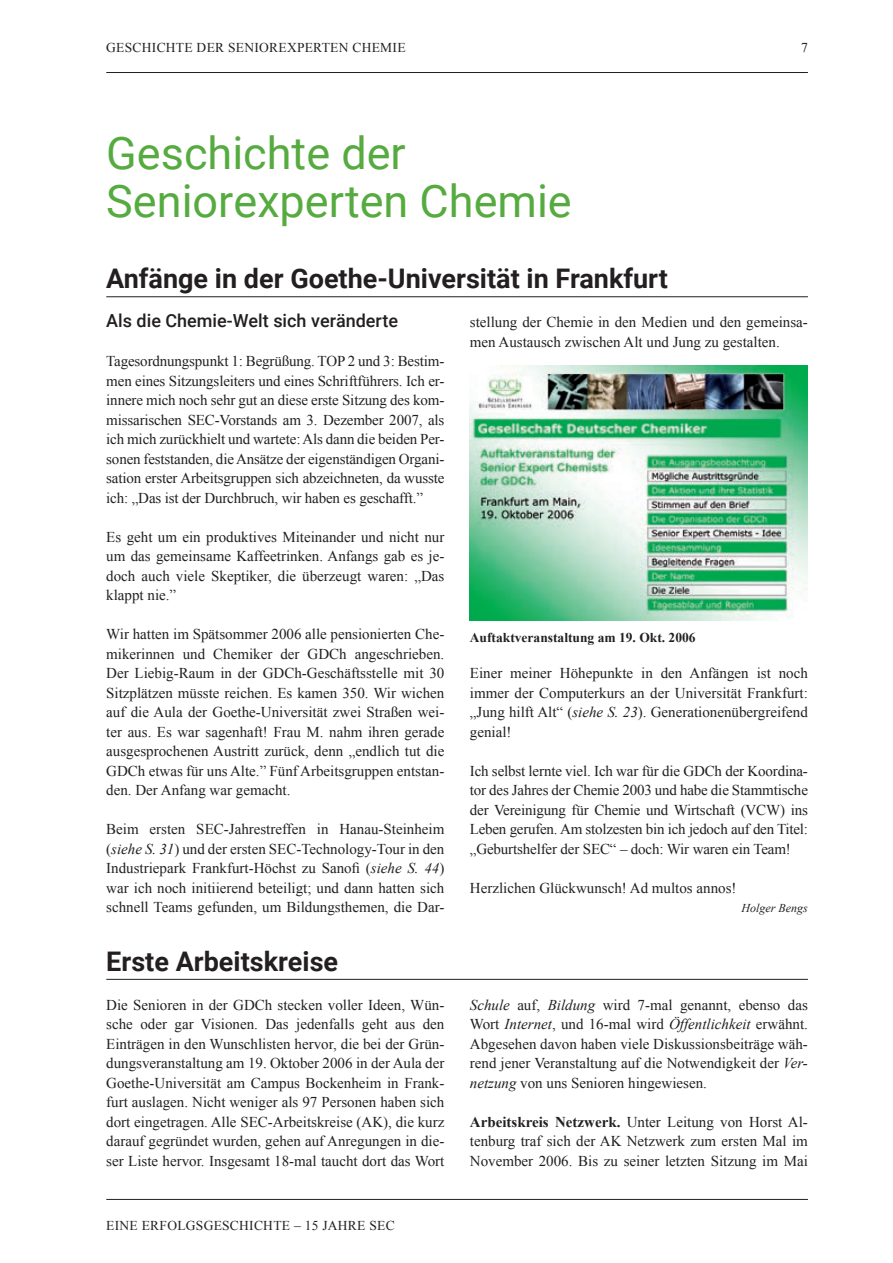
<style>
.page{position:relative;width:893px;height:1263px;background:#fff}
.page>*{position:absolute;margin:0;border:0;box-sizing:border-box;transform-origin:0 0}
.t1{font:45px/48px "Roboto";color:#56ab40}
.t2{font:700 27px "Roboto";color:#231f20}
.t3{font:500 18px "Roboto";color:#231f20}
.t4{font:15px/19.5px "Times New Roman";color:#231f20;text-align:justify}
.t5{font:13.5px "Times New Roman";letter-spacing:.02em;color:#231f20}
.t6{font:700 13.5px "Times New Roman";color:#231f20}
.t7{font:italic 12px "Times New Roman";color:#231f20}
.s1{font-style:italic}
.s2{font-weight:700}
</style>
<div class="page">
<hr style="left:106px;top:1199px;width:702px;height:1px;background:#231f20">
<hr style="left:106px;top:72px;width:702px;height:1px;background:#231f20">
<hr style="left:106px;top:296px;width:702px;height:1px;background:#231f20">
<hr style="left:106px;top:979px;width:702px;height:1px;background:#231f20">
<img style="left:469px;top:366px;width:339px;height:254px">
<p class="t5" style="left:106px;top:38px;width:301px">GESCHICHTE DER SENIOREXPERTEN CHEMIE</p>
<p class="t5" style="left:801px;top:38px;width:8px">7</p>
<h1 class="t1" style="left:106px;top:128px;width:467px">Geschichte der<br>Seniorexperten Chemie</h1>
<h2 class="t2" style="left:106px;top:259px;width:563px">Anfänge in der Goethe-Universität in Frankfurt</h2>
<p class="t3" style="left:106px;top:308px;width:293px">Als die Chemie-Welt sich veränderte</p>
<p class="t4" style="left:106px;top:351px;width:340px">Tagesordnungspunkt 1: Begrüßung. TOP 2 und 3: Bestim&shy;men eines Sitzungsleiters und eines Schriftführers. Ich er&shy;innere mich noch sehr gut an diese erste Sitzung des kom&shy;missarischen SEC-Vorstands am 3. Dezember 2007, als ich mich zurückhielt und wartete: Als dann die beiden Per&shy;sonen feststanden, die Ansätze der eigenständigen Organi&shy;sation erster Arbeitsgruppen sich abzeichneten, da wusste ich: „Das ist der Durchbruch, wir haben es geschafft.”</p>
<p class="t4" style="left:106px;top:527px;width:340px">Es geht um ein produktives Miteinander und nicht nur um das gemeinsame Kaffeetrinken. Anfangs gab es je&shy;doch auch viele Skeptiker, die überzeugt waren: „Das klappt nie.”</p>
<p class="t4" style="left:106px;top:624px;width:340px">Wir hatten im Spätsommer 2006 alle pensionierten Che&shy;mikerinnen und Chemiker der GDCh angeschrieben.<br>Der Liebig-Raum in der GDCh-Geschäftsstelle mit 30<br>Sitzplätzen müsste reichen. Es kamen 350. Wir wichen auf die Aula der Goethe-Universität zwei Straßen wei&shy;ter aus. Es war sagenhaft! Frau M. nahm ihren gerade ausgesprochenen Austritt zurück, denn „endlich tut die GDCh etwas für uns Alte.” Fünf Arbeitsgruppen entstan&shy;den. Der Anfang war gemacht.</p>
<p class="t4" style="left:106px;top:819px;width:340px">Beim ersten SEC-Jahrestreffen in Hanau-Steinheim (<span class="s1">siehe S. 31</span>) und der ersten SEC-Technology-Tour in den Industriepark Frankfurt-Höchst zu Sanofi (<span class="s1">siehe S. 44</span>) war ich noch initiierend beteiligt; und dann hatten sich schnell Teams gefunden, um Bildungsthemen, die Dar-</p>
<p class="t4" style="left:470px;top:312px;width:340px">stellung der Chemie in den Medien und den gemeinsa&shy;men Austausch zwischen Alt und Jung zu gestalten.</p>
<p class="t6" style="left:470px;top:630px;width:227px">Auftaktveranstaltung am 19. Okt. 2006</p>
<p class="t4" style="left:470px;top:663px;width:340px">Einer meiner Höhepunkte in den Anfängen ist noch immer der Computerkurs an der Universität Frankfurt: „Jung hilft Alt“ (<span class="s1">siehe S. 23</span>). Generationenübergreifend genial!</p>
<p class="t4" style="left:470px;top:761px;width:340px">Ich selbst lernte viel. Ich war für die GDCh der Koordina&shy;tor des Jahres der Chemie 2003 und habe die Stammtische der Vereinigung für Chemie und Wirtschaft (VCW) ins Leben gerufen. Am stolzesten bin ich jedoch auf den Titel: „Geburtshelfer der SEC“ – doch: Wir waren ein Team!</p>
<p class="t4" style="left:470px;top:878px;width:268px">Herzlichen Glückwunsch! Ad multos annos!</p>
<p class="t7" style="left:742px;top:900px;width:68px">Holger Bengs</p>
<h2 class="t2" style="left:106px;top:942px;width:233px">Erste Arbeitskreise</h2>
<p class="t4" style="left:106px;top:995px;width:340px">Die Senioren in der GDCh stecken voller Ideen, Wün&shy;sche oder gar Visionen. Das jedenfalls geht aus den Einträgen in den Wunschlisten hervor, die bei der Grün&shy;dungsveranstaltung am 19. Oktober 2006 in der Aula der Goethe-Universität am Campus Bockenheim in Frank&shy;furt auslagen. Nicht weniger als 97 Personen haben sich dort eingetragen. Alle SEC-Arbeitskreise (AK), die kurz darauf gegründet wurden, gehen auf Anregungen in die&shy;ser Liste hervor. Insgesamt 18-mal taucht dort das Wort</p>
<p class="t4" style="left:470px;top:995px;width:340px"><span class="s1">Schule</span> auf, <span class="s1">Bildung</span> wird 7-mal genannt, ebenso das Wort <span class="s1">Internet</span>, und 16-mal wird <span class="s1">Öffentlichkeit</span> erwähnt.<br>Abgesehen davon haben viele Diskussionsbeiträge wäh&shy;rend jener Veranstaltung auf die Notwendigkeit der <span class="s1">Ver&shy;netzung</span> von uns Senioren hingewiesen.</p>
<p class="t4" style="left:470px;top:1112px;width:340px"><span class="s2">Arbeitskreis Netzwerk.</span> Unter Leitung von Horst Al&shy;tenburg traf sich der AK Netzwerk zum ersten Mal im November 2006. Bis zu seiner letzten Sitzung im Mai</p>
<p class="t5" style="left:106px;top:1216px;width:290px">EINE ERFOLGSGESCHICHTE – 15 JAHRE SEC</p>
</div>
